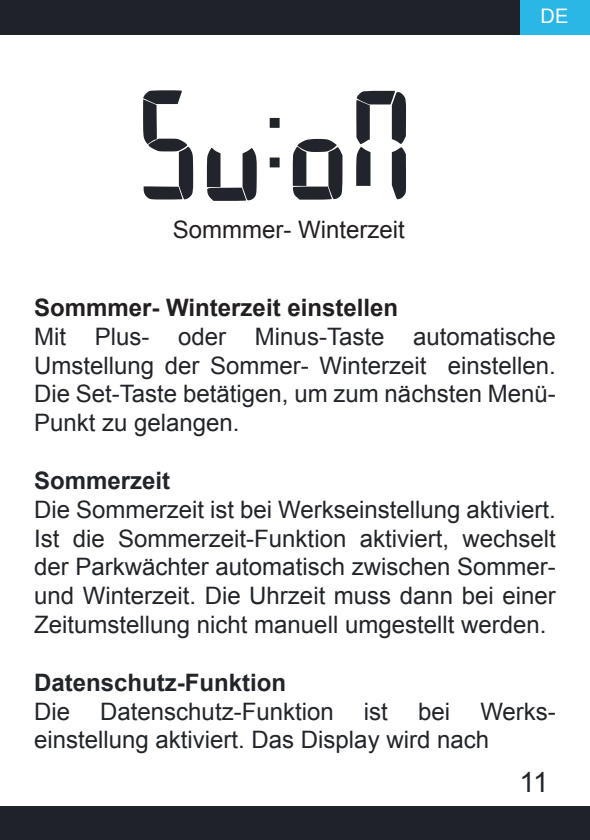
<style>
.page{position:relative;width:590px;height:840px;background:#fff}
.page>*{position:absolute;margin:0;border:0;box-sizing:border-box;transform-origin:0 0}
.t1{font:136px "Parkwachter Digital Font";color:#21242a}
.t2{font:28px "Arial";color:#21252a}
.t3{font:24px/28.8px "Arial";color:#21252a;text-align:justify}
.t4{font:700 24px "Arial";color:#21252a}
.t5{font:700 24px "Arial";color:#231f20}
.t6{font:24px "Arial";color:#231f20}
.t7{font:20px "Arial";color:#fff}
.s1{font-family:"Digital 7"}
</style>
<div class="page">
<div style="left:0;top:0;width:590px;height:34px;background:#1f2329"></div>
<div style="left:520px;top:0;width:70px;height:34px;background:#2ab7e6"></div>
<div style="left:0;top:806px;width:590px;height:33px;background:#1f2329"></div>
<h1 class="t1" style="left:136px;top:90px;width:278px">Su<span class="s1">:</span>on</h1>
<p class="t6" style="left:173px;top:214px;width:234px">Sommmer- Winterzeit</p>
<p class="t7" style="left:540px;top:3px;width:29px">DE</p>
<p class="t5" style="left:34px;top:291px;width:365px">Sommmer- Winterzeit einstellen</p>
<p class="t3" style="left:34px;top:322px;width:523px">Mit Plus- oder Minus-Taste automatische Umstellung der Sommer- Winterzeit einstellen.<br>Die Set-Taste betätigen, um zum nächsten Menü-Punkt zu gelangen.</p>
<p class="t4" style="left:34px;top:464px;width:138px">Sommerzeit</p>
<p class="t3" style="left:34px;top:495px;width:523px">Die Sommerzeit ist bei Werkseinstellung aktiviert.<br>Ist die Sommerzeit-Funktion aktiviert, wechselt der Parkwächter automatisch zwischen Sommer&shy;und Winterzeit. Die Uhrzeit muss dann bei einer Zeitumstellung nicht manuell umgestellt werden.</p>
<p class="t4" style="left:34px;top:666px;width:253px">Datenschutz-Funktion</p>
<p class="t3" style="left:34px;top:696px;width:37px">Die</p>
<p class="t3" style="left:100px;top:696px;width:235px">Datenschutz-Funktion</p>
<p class="t3" style="left:364px;top:696px;width:25px">ist</p>
<p class="t3" style="left:418px;top:696px;width:34px">bei</p>
<p class="t3" style="left:34px;top:696px;width:523px;text-indent:446px">Werks&shy;einstellung aktiviert. Das Display wird nach</p>
<p class="t2" style="left:519px;top:763px;width:31px">11</p>
</div>
